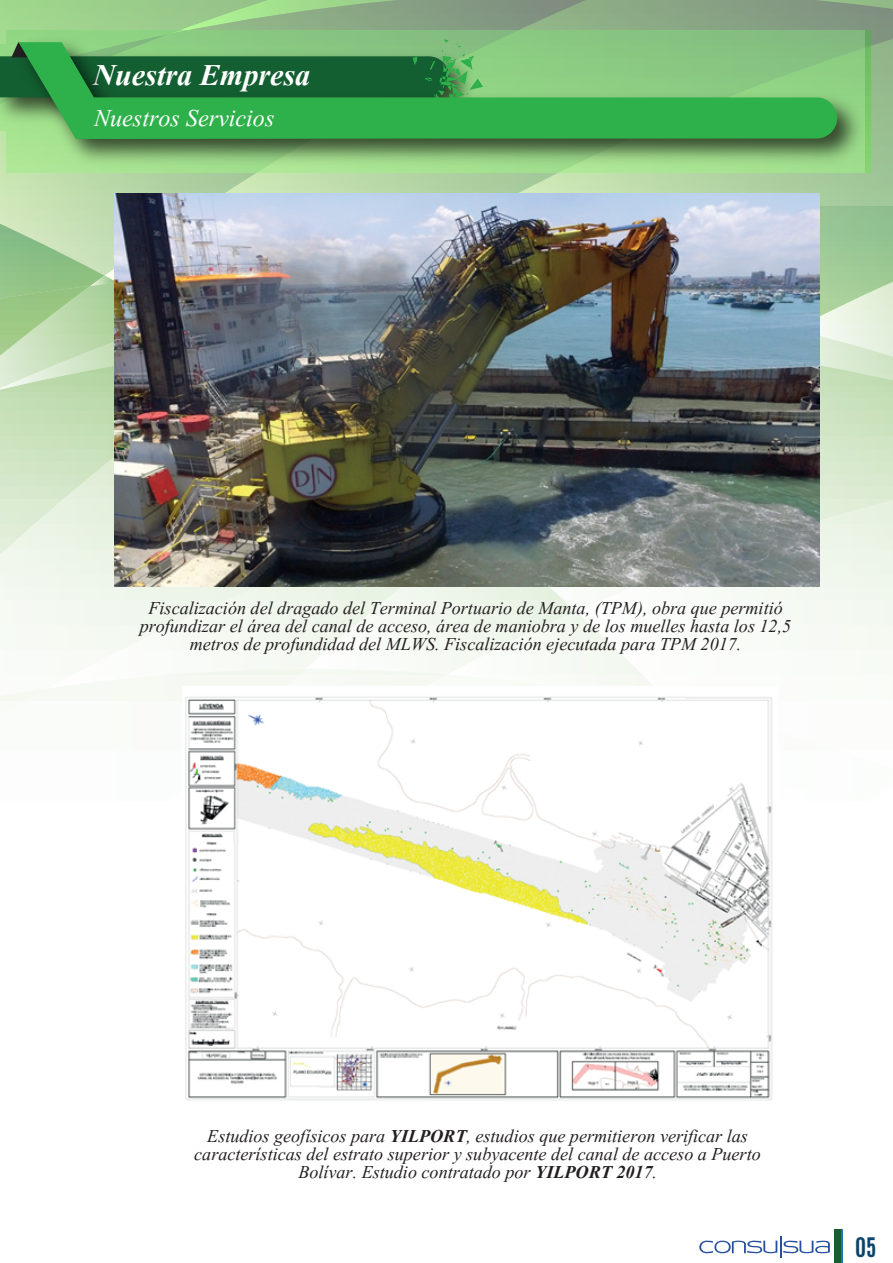
<style>
.page{position:relative;width:893px;height:1263px;background:#fff}
.page>*{position:absolute;margin:0;border:0;box-sizing:border-box;transform-origin:0 0}
.t1{font:italic 700 37.5px "Aparajita";color:#fff}
.t2{font:italic 30px "Aparajita";color:#fff}
.t3{font:italic 22.5px/18px "Aparajita";color:#231f20;text-align:center}
.t4{font:700 22.5px "Antonio";color:#0b446a}
.s1{font-weight:700}
</style>
<div class="page">
<svg style="left:610px;top:131px;width:283px;height:67px;background:#abcf9e"></svg>
<svg style="left:0;top:131px;width:610px;height:67px;background:#b9daa8"></svg>
<svg style="left:0;top:404px;width:305px;height:265px"></svg>
<svg style="left:0;top:198px;width:893px;height:206px;background:#b6d6a9"></svg>
<svg style="left:819px;top:354px;width:74px;height:79px;background:#cae0be"></svg>
<svg style="left:819px;top:433px;width:74px;height:65px;background:#d5e6ca"></svg>
<svg style="left:305px;top:498px;width:588px;height:188px"></svg>
<div style="left:0;top:669px;width:305px;height:32px;background:#f6faf4"></div>
<svg style="left:699px;top:1240px;width:78px;height:13px"></svg>
<hr style="left:780px;top:1236px;width:2px;height:21px;background:#254e9f">
<svg style="left:783px;top:1240px;width:47px;height:13px"></svg>
<div style="left:836px;top:1229px;width:7px;height:34px;background:#2174bb"></div>
<div style="left:834px;top:1229px;width:7px;height:34px;background:#135f31"></div>
<svg style="left:0;top:0;width:893px;height:131px;background:#8db185"></svg>
<img style="left:7px;top:30px;width:863px;height:142px">
<svg style="left:19px;top:42px;width:818px;height:97px;background:#49a858"></svg>
<img style="left:114px;top:193px;width:705px;height:394px">
<img style="left:182px;top:686px;width:591px;height:415px">
<h1 class="t1" style="left:93px;top:57px;width:219px">Nuestra Empresa</h1>
<h2 class="t2" style="left:94px;top:103px;width:182px">Nuestros Servicios</h2>
<p class="t3" style="left:140px;top:601px;width:653px">Fiscalización del dragado del Terminal Portuario de Manta, (TPM), obra que permitió profundizar el área del canal de acceso, área de maniobra y de los muelles hasta los 12,5 metros de profundidad del MLWS. Fiscalización ejecutada para TPM 2017.</p>
<p class="t3" style="left:194px;top:1129px;width:568px">Estudios geofísicos para <span class="s1">YILPORT</span>, estudios que permitieron verificar las características del estrato superior y subyacente del canal de acceso a Puerto<br>Bolívar. Estudio contratado por <span class="s1">YILPORT 2017</span>.</p>
<p class="t4" style="left:855px;top:1230px;width:23px">05</p>
</div>
